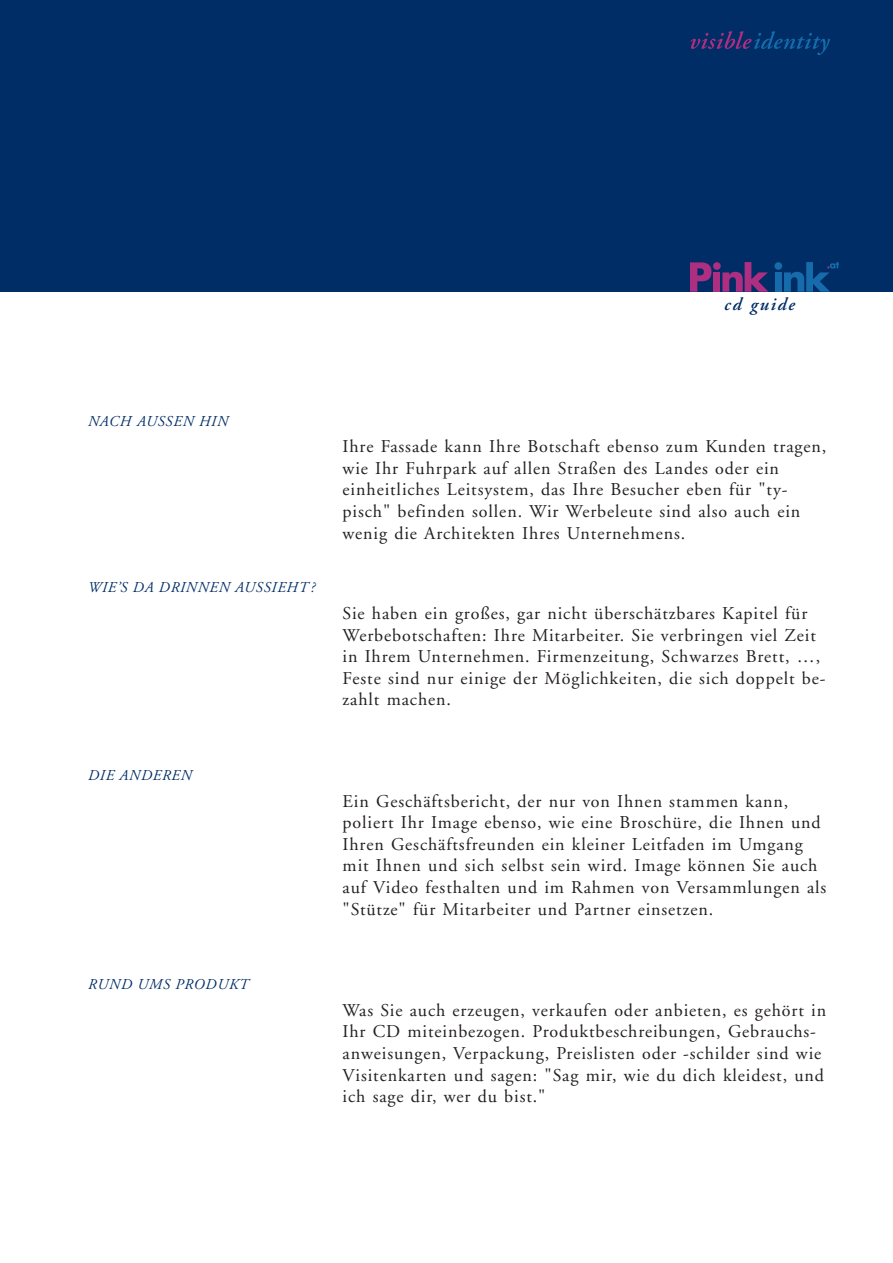
<style>
.page{position:relative;width:893px;height:1263px;background:#fff}
.page>*{position:absolute;margin:0;border:0;box-sizing:border-box;transform-origin:0 0}
.t1{font:18px/21.6px "Adobe Garamond";letter-spacing:.05em;color:#231f20}
.t2{font:italic 600 18px "Adobe Garamond";letter-spacing:.095em;color:#002d66}
.t3{font:italic 15px "Adobe Garamond";letter-spacing:.05em;color:#002d66}
</style>
<div class="page">
<div style="left:0;top:0;width:893px;height:291px;background:#002d66"></div>
<div style="left:775px;top:272px;width:7px;height:19px;background:#166bab"></div>
<div style="left:774px;top:262px;width:8px;height:8px;background:#166bab;border-radius:50%"></div>
<svg style="left:722px;top:262px;width:46px;height:29px"></svg>
<div style="left:713px;top:272px;width:7px;height:19px;background:#ae2e81"></div>
<div style="left:713px;top:262px;width:8px;height:8px;background:#ae2e81;border-radius:50%"></div>
<svg style="left:690px;top:262px;width:21px;height:29px"></svg>
<svg style="left:784px;top:262px;width:55px;height:29px"></svg>
<svg style="left:690px;top:31px;width:140px;height:24px"></svg>
<p class="t2" style="left:724px;top:297px;width:72px">cd guide</p>
<p class="t3" style="left:87px;top:415px;width:141px">NACH AUSSEN HIN</p>
<p class="t3" style="left:87px;top:582px;width:229px">WIE’S DA DRINNEN AUSSIEHT?</p>
<p class="t3" style="left:87px;top:769px;width:105px">DIE ANDEREN</p>
<p class="t3" style="left:87px;top:978px;width:162px">RUND UMS PRODUKT</p>
<p class="t1" style="left:343px;top:437px;width:485px">Ihre Fassade kann Ihre Botschaft ebenso zum Kunden tragen, wie Ihr Fuhrpark auf allen Straßen des Landes oder ein einheitliches Leitsystem, das Ihre Besucher eben für "ty&shy;pisch" befinden sollen. Wir Werbeleute sind also auch ein wenig die Architekten Ihres Unternehmens.</p>
<p class="t1" style="left:343px;top:604px;width:484px">Sie haben ein großes, gar nicht überschätzbares Kapitel für Werbebotschaften: Ihre Mitarbeiter. Sie verbringen viel Zeit in Ihrem Unternehmen. Firmenzeitung, Schwarzes Brett, …, Feste sind nur einige der Möglichkeiten, die sich doppelt be&shy;zahlt machen.</p>
<p class="t1" style="left:343px;top:792px;width:485px">Ein Geschäftsbericht, der nur von Ihnen stammen kann, poliert Ihr Image ebenso, wie eine Broschüre, die Ihnen und Ihren Geschäftsfreunden ein kleiner Leitfaden im Umgang mit Ihnen und sich selbst sein wird. Image können Sie auch auf Video festhalten und im Rahmen von Versammlungen als "Stütze" für Mitarbeiter und Partner einsetzen.</p>
<p class="t1" style="left:343px;top:1001px;width:485px">Was Sie auch erzeugen, verkaufen oder anbieten, es gehört in Ihr CD miteinbezogen. Produktbeschreibungen, Gebrauchs&shy;anweisungen, Verpackung, Preislisten oder -schilder sind wie Visitenkarten und sagen: "Sag mir, wie du dich kleidest, und ich sage dir, wer du bist."</p>
</div>
